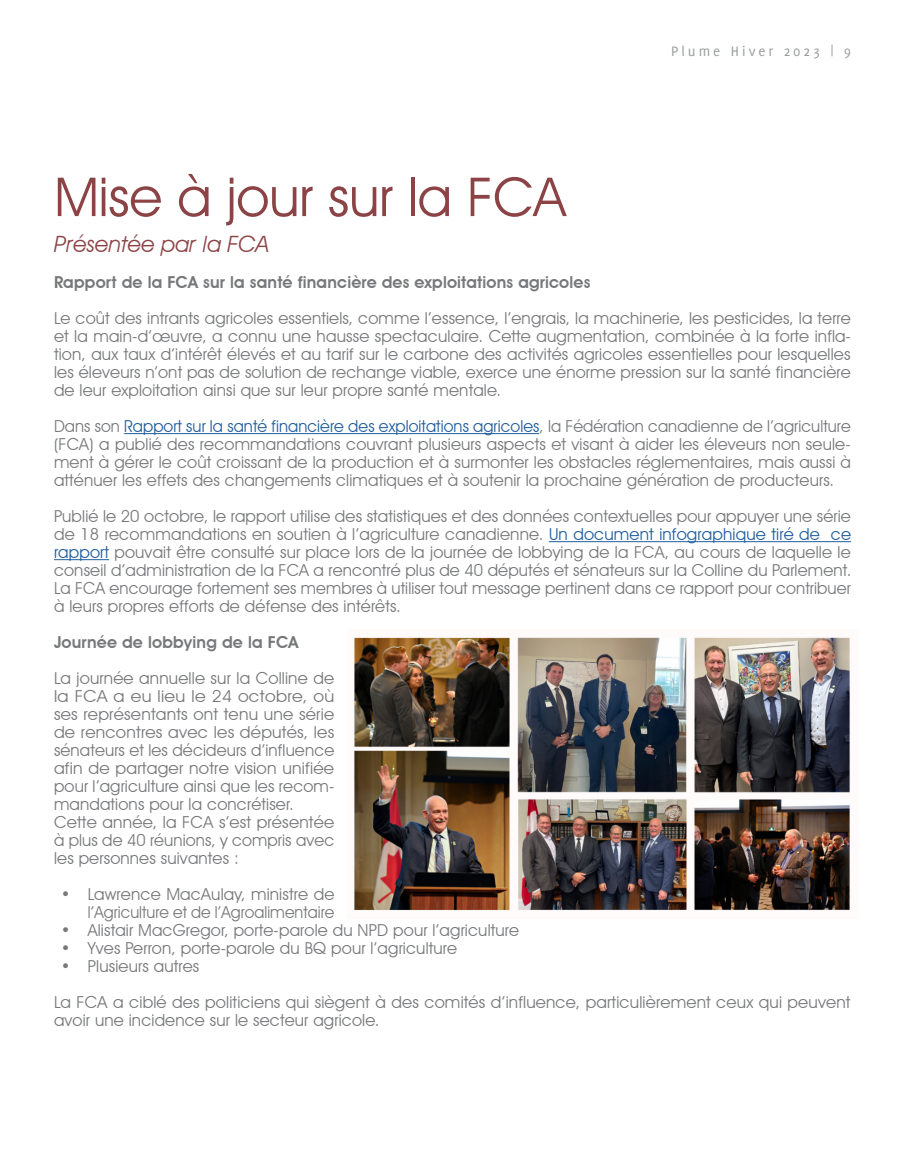
<style>
.page{position:relative;width:905px;height:1175px;background:#fff}
.page>*{position:absolute;margin:0;border:0;box-sizing:border-box;transform-origin:0 0}
.t1{font:54px "Avant Garde IT Cby BT";color:#6f1518}
.t2{font:italic 22.5px "Avant Garde IT Cby BT";color:#6f1518}
.t3{font:16.5px/18px "Avant Garde IT Cby BT";letter-spacing:.01em;color:#77787b;text-align:justify}
.t4{font:600 16.5px "Avant Garde IT Cby BT";letter-spacing:.01em;color:#77787b}
.t5{font:15px "Delicious";letter-spacing:.2em;color:#999b9c}
.s1{color:#215e9e}
</style>
<div class="page">
<hr style="left:124px;top:433px;width:415px;height:1px;background:#215e9e">
<hr style="left:549px;top:541px;width:302px;height:1px;background:#215e9e">
<hr style="left:54px;top:559px;width:55px;height:1px;background:#215e9e">
<img style="left:353px;top:637px;width:497px;height:274px">
<h1 class="t1" style="left:54px;top:164px;width:513px">Mise à jour sur la FCA</h1>
<h2 class="t2" style="left:54px;top:230px;width:217px">Présentée par la FCA</h2>
<p class="t5" style="left:671px;top:43px;width:181px">Plume Hiver 2023 | 9</p>
<p class="t4" style="left:54px;top:272px;width:538px">Rapport de la FCA sur la santé financière des exploitations agricoles</p>
<p class="t3" style="left:54px;top:309px;width:798px">Le coût des intrants agricoles essentiels, comme l’essence, l’engrais, la machinerie, les pesticides, la terre et la main-d’œuvre, a connu une hausse spectaculaire. Cette augmentation, combinée à la forte infla&shy;tion, aux taux d’intérêt élevés et au tarif sur le carbone des activités agricoles essentielles pour lesquelles les éleveurs n’ont pas de solution de rechange viable, exerce une énorme pression sur la santé financière de leur exploitation ainsi que sur leur propre santé mentale.</p>
<p class="t3" style="left:54px;top:417px;width:798px">Dans son <span class="s1">Rapport sur la santé financière des exploitations agricoles</span>, la Fédération canadienne de l’agriculture (FCA) a publié des recommandations couvrant plusieurs aspects et visant à aider les éleveurs non seule&shy;ment à gérer le coût croissant de la production et à surmonter les obstacles réglementaires, mais aussi à atténuer les effets des changements climatiques et à soutenir la prochaine génération de producteurs.</p>
<p class="t3" style="left:54px;top:507px;width:798px">Publié le 20 octobre, le rapport utilise des statistiques et des données contextuelles pour appuyer une série de 18 recommandations en soutien à l’agriculture canadienne. <span class="s1">Un document infographique tiré de ce rapport</span> pouvait être consulté sur place lors de la journée de lobbying de la FCA, au cours de laquelle le conseil d’administration de la FCA a rencontré plus de 40 députés et sénateurs sur la Colline du Parlement.<br>La FCA encourage fortement ses membres à utiliser tout message pertinent dans ce rapport pour contribuer à leurs propres efforts de défense des intérêts.</p>
<p class="t4" style="left:54px;top:632px;width:246px">Journée de lobbying de la FCA</p>
<p class="t3" style="left:54px;top:669px;width:282px;text-align:left">La journée annuelle sur la Colline de la FCA a eu lieu le 24 octobre, où ses représentants ont tenu une série de rencontres avec les députés, les sénateurs et les décideurs d’influence afin de partager notre vision unifiée pour l’agriculture ainsi que les recom&shy;mandations pour la concrétiser.<br>Cette année, la FCA s’est présentée à plus de 40 réunions, y compris avec les personnes suivantes :</p>
<p class="t3" style="left:61px;top:885px;width:275px;text-align:right">• Lawrence MacAulay, ministre de l’Agriculture et de l’Agroalimentaire</p>
<p class="t3" style="left:61px;top:921px;width:460px">• Alistair MacGregor, porte-parole du NPD pour l’agriculture</p>
<p class="t3" style="left:61px;top:939px;width:398px">• Yves Perron, porte-parole du BQ pour l’agriculture</p>
<p class="t3" style="left:54px;top:948px;width:798px;line-height:36px;text-indent:7px">• Plusieurs autres<br>La FCA a ciblé des politiciens qui siègent à des comités d’influence, particulièrement ceux qui peuvent</p>
<p class="t3" style="left:54px;top:1011px;width:327px">avoir une incidence sur le secteur agricole.</p>
</div>
